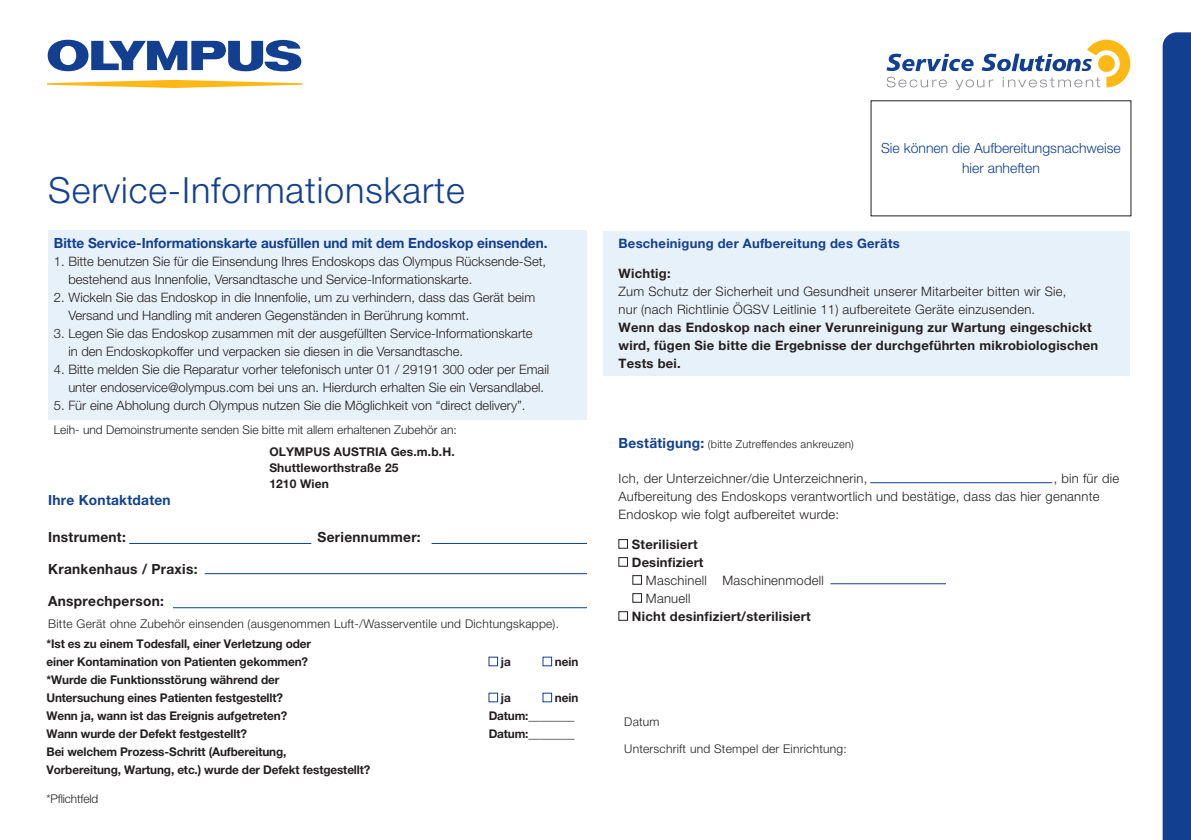
<style>
.page{position:relative;width:1191px;height:840px;background:#fff}
.page>*{position:absolute;margin:0;border:0;box-sizing:border-box;transform-origin:0 0}
.t1{font:300 36px "Helvetica Neue LT Pro";letter-spacing:.025em;color:#123f90}
.t2{font:700 14px "Helvetica Neue LT Pro";color:#123f90}
.t3{font:700 14px "Helvetica Neue LT Pro";letter-spacing:.02em;color:#231f20}
.t4{font:300 14px/20px "Helvetica Neue LT Pro";color:#123f90;text-align:center}
.t5{font:700 14px "Helvetica Neue LT Pro";letter-spacing:.02em;color:#123f90}
.t6{font:300 13px/18px "Helvetica Neue LT Pro";color:#231f20}
.t7{font:300 13px/18px "Helvetica Neue LT Pro";letter-spacing:.02em;color:#231f20}
.t8{font:700 13px/18px "Helvetica Neue LT Pro";letter-spacing:.02em;color:#231f20}
.t9{font:700 13px "Helvetica Neue LT Pro";letter-spacing:.02em;color:#123f90}
.t10{font:700 12px/18px "Helvetica Neue LT Pro";letter-spacing:-.01em;color:#231f20}
.t11{font:300 12px "Helvetica Neue LT Pro";letter-spacing:.02em;color:#231f20}
.t12{font:300 12px "Helvetica Neue LT Pro";color:#231f20}
.t13{font:700 12px "Helvetica Neue LT Pro";letter-spacing:.01em;color:#231f20}
.t14{font:300 12px "Helvetica Neue LT Pro";letter-spacing:-.01em;color:#231f20}
.t15{font:300 11px "Helvetica Neue LT Pro";letter-spacing:.02em;color:#231f20}
.s1{font-weight:700;font-size:14px;color:#123f90}
</style>
<div class="page">
<div style="left:48px;top:230px;width:539px;height:190px;background:#e7f1f9"></div>
<div style="left:603px;top:231px;width:527px;height:145px;background:#e7f1f9"></div>
<svg style="left:48px;top:40px;width:253px;height:31px"></svg>
<svg style="left:47px;top:80px;width:255px;height:8px"></svg>
<svg style="left:886px;top:40px;width:244px;height:50px"></svg>
<div style="left:618px;top:539px;width:10px;height:9px;border:1px solid #231f20"></div>
<div style="left:618px;top:557px;width:10px;height:9px;border:1px solid #231f20"></div>
<div style="left:632px;top:575px;width:10px;height:9px;border:1px solid #231f20"></div>
<div style="left:632px;top:593px;width:10px;height:9px;border:1px solid #231f20"></div>
<div style="left:618px;top:611px;width:10px;height:9px;border:1px solid #231f20"></div>
<div style="left:1162px;top:32px;width:29px;height:807px;background:#123f90"></div>
<hr style="left:830px;top:583px;width:116px;height:1px;background:#123f90">
<hr style="left:129px;top:543px;width:182px;height:1px;background:#123f90">
<hr style="left:431px;top:543px;width:156px;height:1px;background:#123f90">
<hr style="left:205px;top:573px;width:382px;height:1px;background:#123f90">
<hr style="left:870px;top:482px;width:182px;height:1px;background:#123f90">
<hr style="left:173px;top:607px;width:414px;height:1px;background:#123f90">
<p class="t1" style="left:48px;top:168px;width:418px">Service-Informationskarte</p>
<p class="t2" style="left:54px;top:234px;width:495px">Bitte Service-Informationskarte ausfüllen und mit dem Endoskop einsenden.</p>
<p class="t6" style="left:68px;top:252px;width:479px;text-indent:-14px">1. Bitte benutzen Sie für die Einsendung Ihres Endoskops das Olympus Rücksende-Set, bestehend aus Innenfolie, Versandtasche und Service-Informationskarte.</p>
<p class="t6" style="left:68px;top:288px;width:468px;text-indent:-14px">2. Wickeln Sie das Endoskop in die Innenfolie, um zu verhindern, dass das Gerät beim<br>Versand und Handling mit anderen Gegenständen in Berührung kommt.</p>
<p class="t6" style="left:68px;top:324px;width:466px;text-indent:-14px">3. Legen Sie das Endoskop zusammen mit der ausgefüllten Service-Informationskarte in den Endoskopkoffer und verpacken sie diesen in die Versandtasche.</p>
<p class="t6" style="left:68px;top:360px;width:482px;text-indent:-14px">4. Bitte melden Sie die Reparatur vorher telefonisch unter 01 / 29191 300 oder per Email unter endoservice@olympus.com bei uns an. Hierdurch erhalten Sie ein Versandlabel.</p>
<p class="t6" style="left:54px;top:396px;width:473px">5. Für eine Abholung durch Olympus nutzen Sie die Möglichkeit von “direct delivery”.</p>
<p class="t12" style="left:54px;top:422px;width:404px">Leih- und Demoinstrumente senden Sie bitte mit allem erhaltenen Zubehör an:</p>
<p class="t13" style="left:269px;top:444px;width:187px">OLYMPUS AUSTRIA Ges.m.b.H.</p>
<p class="t13" style="left:269px;top:460px;width:131px">Shuttleworthstraße 25</p>
<p class="t13" style="left:269px;top:476px;width:61px">1210 Wien</p>
<p class="t5" style="left:48px;top:491px;width:124px">Ihre Kontaktdaten</p>
<p class="t3" style="left:48px;top:528px;width:79px">Instrument:</p>
<p class="t3" style="left:317px;top:528px;width:105px">Seriennummer:</p>
<p class="t3" style="left:48px;top:560px;width:151px">Krankenhaus / Praxis:</p>
<p class="t3" style="left:48px;top:592px;width:117px">Ansprechperson:</p>
<p class="t11" style="left:48px;top:615px;width:512px">Bitte Gerät ohne Zubehör einsenden (ausgenommen Luft-/Wasserventile und Dichtungskappe).</p>
<p class="t10" style="left:46px;top:634px;width:266px">*Ist es zu einem Todesfall, einer Verletzung oder einer Kontamination von Patienten gekommen?</p>
<p class="t10" style="left:46px;top:670px;width:238px">*Wurde die Funktionsstörung während der<br>Untersuchung eines Patienten festgestellt?</p>
<p class="t10" style="left:501px;top:652px;width:11px">ja</p>
<p class="t10" style="left:555px;top:652px;width:25px">nein</p>
<p class="t10" style="left:501px;top:688px;width:11px">ja</p>
<p class="t10" style="left:555px;top:688px;width:25px">nein</p>
<p class="t10" style="left:46px;top:706px;width:242px">Wenn ja, wann ist das Ereignis aufgetreten?</p>
<p class="t10" style="left:488px;top:706px;width:88px">Datum:________</p>
<p class="t10" style="left:46px;top:724px;width:202px">Wann wurde der Defekt festgestellt?</p>
<p class="t10" style="left:488px;top:724px;width:88px">Datum:________</p>
<p class="t10" style="left:46px;top:742px;width:325px">Bei welchem Prozess-Schritt (Aufbereitung,<br>Vorbereitung, Wartung, etc.) wurde der Defekt festgestellt?</p>
<p class="t14" style="left:46px;top:791px;width:53px">*Pflichtfeld</p>
<p class="t4" style="left:881px;top:138px;width:241px">Sie können die Aufbereitungsnachweise hier anheften</p>
<p class="t9" style="left:618px;top:235px;width:283px">Bescheinigung der Aufbereitung des Geräts</p>
<p class="t8" style="left:618px;top:264px;width:54px">Wichtig:</p>
<p class="t7" style="left:618px;top:282px;width:449px">Zum Schutz der Sicherheit und Gesundheit unserer Mitarbeiter bitten wir Sie, nur (nach Richtlinie ÖGSV Leitlinie 11) aufbereitete Geräte einzusenden.</p>
<p class="t8" style="left:618px;top:318px;width:481px">Wenn das Endoskop nach einer Verunreinigung zur Wartung eingeschickt wird, fügen Sie bitte die Ergebnisse der durchgeführten mikrobiologischen<br>Tests bei.</p>
<p class="t15" style="left:618px;top:437px;width:237px"><span class="s1">Bestätigung:</span> (bitte Zutreffendes ankreuzen)</p>
<p class="t7" style="left:618px;top:469px;width:250px">Ich, der Unterzeichner/die Unterzeichnerin,</p>
<p class="t7" style="left:618px;top:469px;width:502px;text-indent:435px">, bin für die<br>Aufbereitung des Endoskops verantwortlich und bestätige, dass das hier genannte<br>Endoskop wie folgt aufbereitet wurde:</p>
<p class="t8" style="left:632px;top:534px;width:67px">Sterilisiert</p>
<p class="t8" style="left:632px;top:552px;width:73px">Desinfiziert</p>
<p class="t7" style="left:646px;top:570px;width:179px">Maschinell Maschinenmodell</p>
<p class="t7" style="left:646px;top:588px;width:46px">Manuell</p>
<p class="t8" style="left:632px;top:606px;width:180px">Nicht desinfiziert/sterilisiert</p>
<p class="t11" style="left:624px;top:714px;width:37px">Datum</p>
<p class="t11" style="left:624px;top:741px;width:224px">Unterschrift und Stempel der Einrichtung:</p>
</div>
